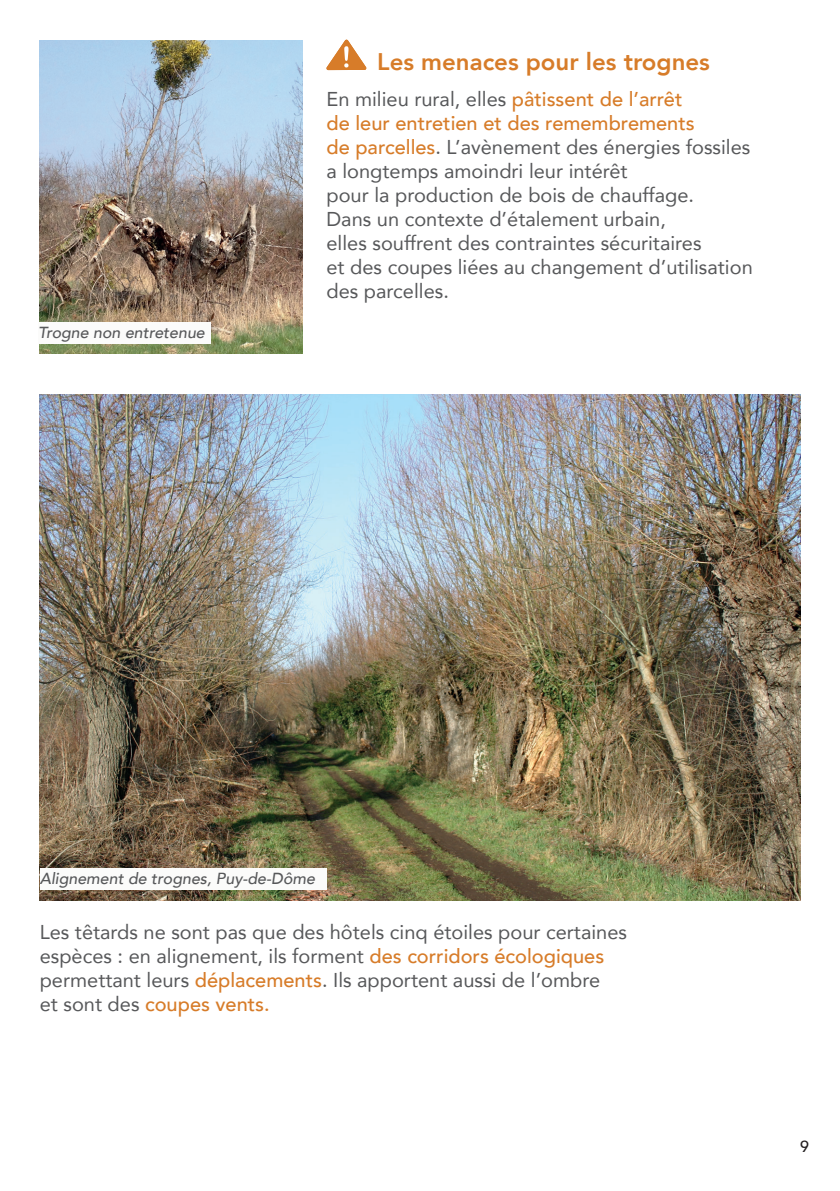
<style>
.page{position:relative;width:840px;height:1191px;background:#fff}
.page>*{position:absolute;margin:0;border:0;box-sizing:border-box;transform-origin:0 0}
.t1{font:800 24px "Avenir";color:#d77c29}
.t2{font:20px/24px "Avenir";color:#57585a}
.t3{font:italic 500 16px "Avenir";color:#57585a}
.t4{font:500 16px "Avenir";color:#231f20}
.s1{font-weight:500;color:#d77c29}
</style>
<div class="page">
<img style="left:40px;top:394px;width:759px;height:506px">
<img style="left:39px;top:41px;width:263px;height:312px">
<svg style="left:326px;top:39px;width:40px;height:31px"></svg>
<div style="left:40px;top:868px;width:286px;height:21px;background:#fbfbfa"></div>
<div style="left:38px;top:322px;width:173px;height:21px;background:#fbfbfa"></div>
<p class="t3" style="left:38px;top:323px;width:168px">Trogne non entretenue</p>
<p class="t1" style="left:377px;top:43px;width:334px">Les menaces pour les trognes</p>
<p class="t2" style="left:326px;top:87px;width:427px">En milieu rural, elles <span class="s1">pâtissent de l’arrêt<br>de leur entretien et des remembrements<br>de parcelles</span>. L’avènement des énergies fossiles a longtemps amoindri leur intérêt<br>pour la production de bois de chauffage.<br>Dans un contexte d’étalement urbain,<br>elles souffrent des contraintes sécuritaires<br>et des coupes liées au changement d’utilisation des parcelles.</p>
<p class="t3" style="left:40px;top:869px;width:277px">Alignement de trognes, Puy-de-Dôme</p>
<p class="t2" style="left:40px;top:919px;width:588px">Les têtards ne sont pas que des hôtels cinq étoiles pour certaines espèces : en alignement, ils forment <span class="s1">des corridors écologiques </span>permettant leurs <span class="s1">déplacements</span>. Ils apportent aussi de l’ombre<br>et sont des <span class="s1">coupes vents.</span></p>
<p class="t4" style="left:799px;top:1132px;width:10px">9</p>
</div>
